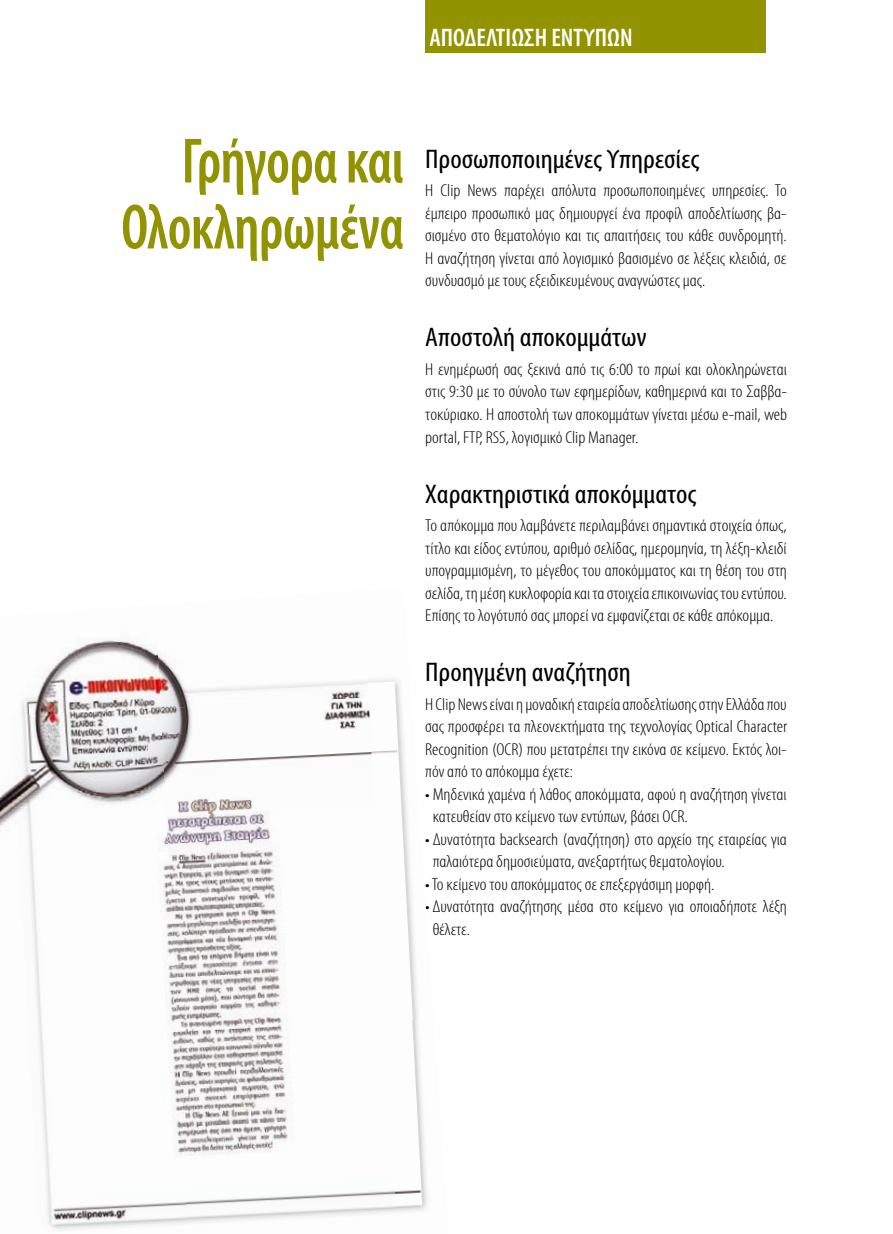
<style>
.page{position:relative;width:893px;height:1234px;background:#fff}
.page>*{position:absolute;margin:0;border:0;box-sizing:border-box;transform-origin:0 0}
.t1{font:600 condensed 64.5px/66px "Myriad Pro";letter-spacing:-.01em;color:#919400;text-align:right;scale:.9 1}
.t2{font:condensed 27px "Myriad Pro";color:#000;scale:1.1 1}
.t3{font:600 condensed 25.5px "Myriad Pro";color:#fff}
.t4{font:300 condensed 17.25px/22.5px "Myriad Pro";color:#000;text-align:justify;scale:1.1 1}
</style>
<div class="page">
<div style="left:425px;top:0;width:340px;height:52px;background:#919400"></div>
<img style="left:21px;top:640px;width:134px;height:68px">
<img style="left:155px;top:652px;width:208px;height:56px">
<img style="left:363px;top:679px;width:55px;height:339px">
<img style="left:0;top:708px;width:161px;height:108px">
<img style="left:161px;top:697px;width:213px;height:108px">
<img style="left:0;top:816px;width:166px;height:107px">
<img style="left:166px;top:805px;width:214px;height:108px">
<img style="left:32px;top:923px;width:140px;height:108px">
<img style="left:172px;top:913px;width:214px;height:110px">
<img style="left:38px;top:1031px;width:140px;height:108px">
<img style="left:178px;top:1020px;width:207px;height:119px">
<img style="left:385px;top:1018px;width:42px;height:194px">
<img style="left:43px;top:1139px;width:140px;height:92px">
<img style="left:183px;top:1128px;width:214px;height:96px">
<h3 class="t3" style="left:429px;top:24px;width:205px">ΑΠΟ∆ΕΛΤΙΩΣΗ ΕΝΤΥΠΩΝ</h3>
<h1 class="t1" style="left:121px;top:129px;width:316px">Γρήγορα και<br>Ολοκληρωμένα</h1>
<h2 class="t2" style="left:425px;top:142px;width:251px">Προσωποποιημένες Υπηρεσίες</h2>
<p class="t4" style="left:425px;top:180px;width:330px">Η Clip News παρέχει απόλυτα προσωποποιημένες υπηρεσίες. Το έμπειρο προσωπικό μας δημιουργεί ένα προφίλ αποδελτίωσης βα&shy;σισμένο στο θεματολόγιο και τις απαιτήσεις του κάθε συνδρομητή.<br>Η αναζήτηση γίνεται από λογισμικό βασισμένο σε λέξεις κλειδιά, σε συνδυασμό με τους εξειδικευμένους αναγνώστες μας.</p>
<h2 class="t2" style="left:425px;top:321px;width:203px">Αποστολή αποκομμάτων</h2>
<p class="t4" style="left:425px;top:358px;width:330px">Η ενημέρωσή σας ξεκινά από τις 6:00 το πρωί και ολοκληρώνεται στις 9:30 με το σύνολο των εφημερίδων, καθημερινά και το Σαββα&shy;τοκύριακο. Η αποστολή των αποκομμάτων γίνεται μέσω e-mail, web portal, FTP, RSS, λογισμικό Clip Manager.</p>
<h2 class="t2" style="left:425px;top:477px;width:248px">Χαρακτηριστικά αποκόμματος</h2>
<p class="t4" style="left:425px;top:514px;width:330px">Το απόκομμα που λαμβάνετε περιλαμβάνει σημαντικά στοιχεία όπως, τίτλο και είδος εντύπου, αριθμό σελίδας, ημερομηνία, τη λέξη-κλειδί υπογραμμισμένη, το μέγεθος του αποκόμματος και τη θέση του στη σελίδα, τη μέση κυκλοφορία και τα στοιχεία επικοινωνίας του εντύπου.<br>Επίσης το λογότυπό σας μπορεί να εμφανίζεται σε κάθε απόκομμα.</p>
<h2 class="t2" style="left:425px;top:655px;width:189px">Προηγμένη αναζήτηση</h2>
<p class="t4" style="left:425px;top:693px;width:331px">Η Clip News είναι η μοναδική εταιρεία αποδελτίωσης στην Ελλάδα που σας προσφέρει τα πλεονεκτήματα της τεχνολογίας Optical Character Recognition (OCR) που μετατρέπει την εικόνα σε κείμενο. Εκτός λοι&shy;πόν από το απόκομμα έχετε:</p>
<p class="t4" style="left:433px;top:783px;width:323px;text-indent:-7px">• Μηδενικά χαμένα ή λάθος αποκόμματα, αφού η αναζήτηση γίνεται κατευθείαν στο κείμενο των εντύπων, βάσει OCR.</p>
<p class="t4" style="left:433px;top:828px;width:323px;text-indent:-7px">• ∆υνατότητα backsearch (αναζήτηση) στο αρχείο της εταιρείας για παλαιότερα δημοσιεύματα, ανεξαρτήτως θεματολογίου.</p>
<p class="t4" style="left:425px;top:873px;width:264px">• Το κείμενο του αποκόμματος σε επεξεργάσιμη μορφή.</p>
<p class="t4" style="left:433px;top:895px;width:323px;text-indent:-7px">• ∆υνατότητα αναζήτησης μέσα στο κείμενο για οποιαδήποτε λέξη θέλετε.</p>
</div>
